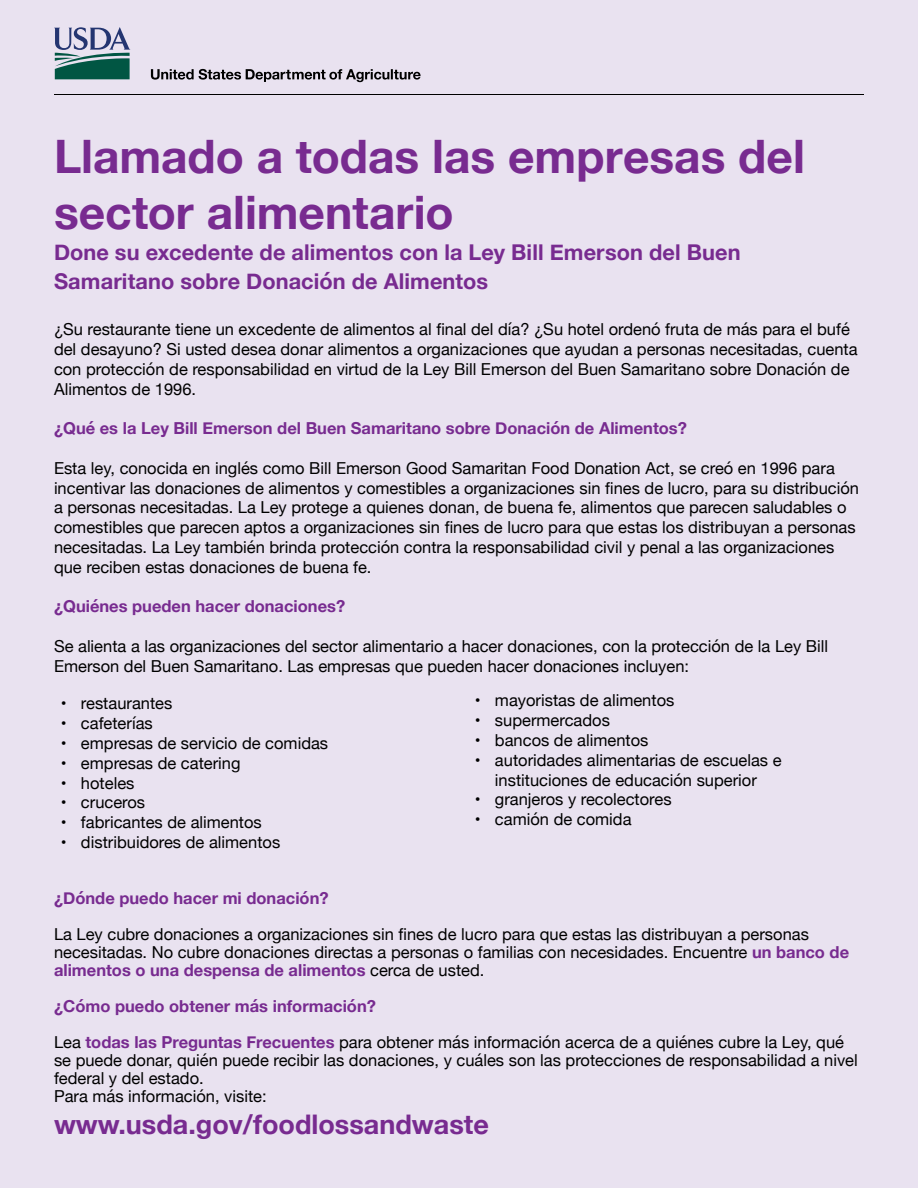
<style>
.page{position:relative;width:918px;height:1188px;background:#e9e2f0}
.page>*{position:absolute;margin:0;border:0;box-sizing:border-box;transform-origin:0 0}
.t1{font:700 46.2px/55.3px "Helvetica Neue";color:#782b90}
.t2{font:700 27px "Helvetica Neue";color:#782b90}
.t3{font:700 21.75px/28.5px "Helvetica Neue";letter-spacing:.005em;color:#782b90}
.t4{font:16.5px/19.8px "Helvetica Neue";color:#000}
.t5{font:700 16.5px/36px "Helvetica Neue";color:#782b90}
.s1{font-weight:700;color:#782b90}
.s2{font-weight:400;color:#000}
</style>
<div class="page">
<svg style="left:54px;top:27px;width:77px;height:52px"></svg>
<svg style="left:151px;top:69px;width:270px;height:13px"></svg>
<hr style="left:54px;top:94px;width:810px;height:1px;background:#000">
<h1 class="t1" style="left:54px;top:130px;width:752px">Llamado a todas las empresas del sector alimentario</h1>
<h3 class="t3" style="left:54px;top:239px;width:688px">Done su excedente de alimentos con la Ley Bill Emerson del Buen<br>Samaritano sobre Donación de Alimentos</h3>
<p class="t4" style="left:54px;top:320px;width:805px">¿Su restaurante tiene un excedente de alimentos al final del día? ¿Su hotel ordenó fruta de más para el bufé del desayuno? Si usted desea donar alimentos a organizaciones que ayudan a personas necesitadas, cuenta con protección de responsabilidad en virtud de la Ley Bill Emerson del Buen Samaritano sobre Donación de Alimentos de 1996.</p>
<p class="t5" style="left:54px;top:411px;width:634px">¿Qué es la Ley Bill Emerson del Buen Samaritano sobre Donación de Alimentos?</p>
<p class="t4" style="left:54px;top:459px;width:807px">Esta ley, conocida en inglés como Bill Emerson Good Samaritan Food Donation Act, se creó en 1996 para incentivar las donaciones de alimentos y comestibles a organizaciones sin fines de lucro, para su distribución a personas necesitadas. La Ley protege a quienes donan, de buena fe, alimentos que parecen saludables o comestibles que parecen aptos a organizaciones sin fines de lucro para que estas los distribuyan a personas necesitadas. La Ley también brinda protección contra la responsabilidad civil y penal a las organizaciones que reciben estas donaciones de buena fe.</p>
<p class="t5" style="left:54px;top:589px;width:293px">¿Quiénes pueden hacer donaciones?</p>
<p class="t4" style="left:54px;top:637px;width:776px">Se alienta a las organizaciones del sector alimentario a hacer donaciones, con la protección de la Ley Bill<br>Emerson del Buen Samaritano. Las empresas que pueden hacer donaciones incluyen:</p>
<p class="t4" style="left:61px;top:695px;width:113px">• restaurantes</p>
<p class="t4" style="left:61px;top:714px;width:94px">• cafeterías</p>
<p class="t4" style="left:61px;top:734px;width:269px">• empresas de servicio de comidas</p>
<p class="t4" style="left:61px;top:754px;width:181px">• empresas de catering</p>
<p class="t4" style="left:61px;top:774px;width:75px">• hoteles</p>
<p class="t4" style="left:61px;top:794px;width:86px">• cruceros</p>
<p class="t4" style="left:61px;top:813px;width:203px">• fabricantes de alimentos</p>
<p class="t4" style="left:61px;top:833px;width:221px">• distribuidores de alimentos</p>
<p class="t4" style="left:475px;top:692px;width:201px">• mayoristas de alimentos</p>
<p class="t4" style="left:475px;top:711px;width:137px">• supermercados</p>
<p class="t4" style="left:475px;top:731px;width:175px">• bancos de alimentos</p>
<p class="t4" style="left:475px;top:751px;width:308px;text-align:center">• autoridades alimentarias de escuelas e instituciones de educación superior</p>
<p class="t4" style="left:475px;top:791px;width:198px">• granjeros y recolectores</p>
<p class="t4" style="left:475px;top:810px;width:158px">• camión de comida</p>
<p class="t5" style="left:54px;top:880px;width:276px">¿Dónde puedo hacer mi donación?</p>
<p class="t4" style="left:54px;top:926px;width:797px;line-height:18px">La Ley cubre donaciones a organizaciones sin fines de lucro para que estas las distribuyan a personas necesitadas. No cubre donaciones directas a personas o familias con necesidades. Encuentre <span class="s1">un banco de alimentos o una despensa de alimentos</span> cerca de usted.</p>
<p class="t5" style="left:54px;top:988px;width:792px">¿Cómo puedo obtener más información?<br><span class="s2">Lea</span> todas las Preguntas Frecuentes <span class="s2">para obtener más información acerca de a quiénes cubre la Ley, qué</span></p>
<p class="t4" style="left:54px;top:1052px;width:805px;line-height:18px">se puede donar, quién puede recibir las donaciones, y cuáles son las protecciones de responsabilidad a nivel federal y del estado.<br>Para más información, visite:</p>
<h2 class="t2" style="left:54px;top:1103px;width:436px">www.usda.gov/foodlossandwaste</h2>
</div>
